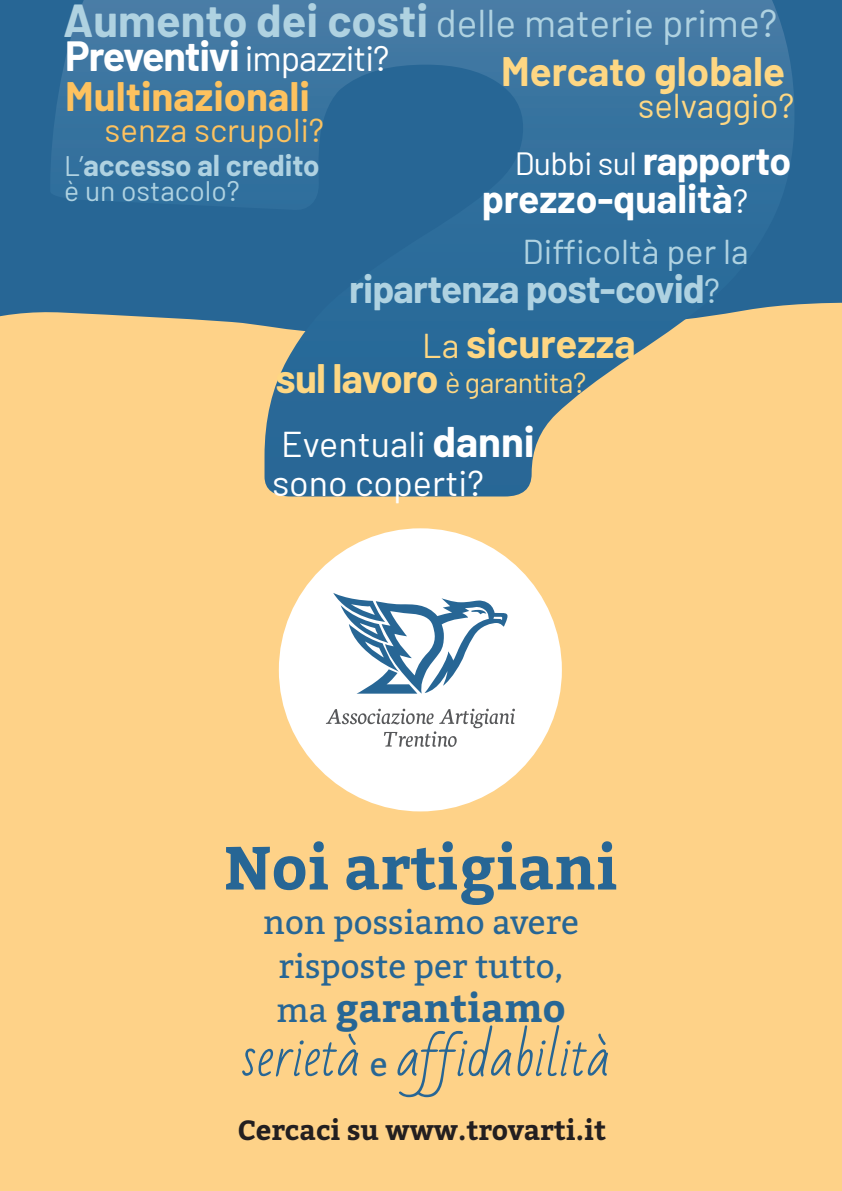
<style>
.page{position:relative;width:842px;height:1191px;background:#fff}
.page>*{position:absolute;margin:0;border:0;box-sizing:border-box;transform-origin:0 0}
.t1{font:700 60.6px "Bitter";color:#276695}
.t2{font:52.4px "Bad Script";color:#276695}
.t3{font:700 41.2px "Barlow";letter-spacing:-.03em;color:#fff}
.t4{font:700 40.2px "Barlow";color:#fed783}
.t5{font:700 40.2px "Barlow";color:#fdc25f}
.t6{font:700 39.1px "Barlow";color:#fff}
.t7{font:38.8px "Barlow";color:#afd2e1}
.t8{font:700 38.8px "Barlow";letter-spacing:-.02em;color:#afd2e1}
.t9{font:700 38.6px "Bitter";color:#276695}
.t10{font:35.9px/38.9px "Barlow";color:#fff}
.t11{font:34.5px "Barlow";color:#afd2e1}
.t12{font:34.5px "Barlow";color:#fed783}
.t13{font:33.1px/44.1px "Bitter";color:#276695;text-align:center}
.t14{font:33px "Barlow";color:#fdc25f}
.t15{font:32.1px "Barlow";letter-spacing:-.015em;color:#fff}
.t16{font:700 29.5px "Barlow";letter-spacing:-.005em;color:#afd2e1}
.t17{font:28.7px "Barlow";letter-spacing:-.02em;color:#fed783}
.t18{font:28.3px "Barlow";color:#afd2e1}
.t19{font:700 27.6px "Bitter";color:#231f20}
.s1{font-weight:700;font-size:45.2px}
.s2{font-weight:400;font-size:35.4px}
.s3{font-weight:400;font-size:28.3px}
.s4{font-weight:700;font-size:39.1px}
.s5{font-weight:400;font-size:33.5px}
.s6{font-weight:400;font-size:34.5px}
.s7{font-weight:700;font-size:40.2px}
.s8{font-weight:700;font-size:41.9px}
.s9{font-weight:400;font-size:33.1px}
.s10{font-family:"Bitter";font-size:33.1px}
</style>
<div class="page">
<div style="left:0;top:0;width:842px;height:755px;background:#276695"></div>
<div style="left:0;top:302px;width:842px;height:889px;background:#fed288"></div>
<div style="left:279px;top:528px;width:283px;height:283px;background:#fff;border-radius:50%"></div>
<svg style="left:333px;top:593px;width:174px;height:100px"></svg>
<svg style="left:326px;top:708px;width:189px;height:39px"></svg>
<svg style="left:50px;top:0;width:744px;height:496px"></svg>
<p class="t7" style="left:63px;top:-2px;width:715px"><span class="s1">Aumento dei costi</span> delle materie prime?</p>
<p class="t3" style="left:65px;top:31px;width:325px">Preventivi <span class="s2">impazziti?</span></p>
<p class="t5" style="left:65px;top:71px;width:246px">Multinazionali</p>
<p class="t14" style="left:104px;top:110px;width:221px">senza scrupoli?</p>
<p class="t16" style="left:64px;top:147px;width:257px"><span class="s3">L’</span>accesso al credito</p>
<p class="t18" style="left:64px;top:173px;width:177px">è un ostacolo?</p>
<p class="t4" style="left:501px;top:46px;width:285px">Mercato globale</p>
<p class="t12" style="left:638px;top:84px;width:158px">selvaggio?</p>
<p class="t15" style="left:515px;top:143px;width:278px">Dubbi sul <span class="s4">rapporto</span></p>
<p class="t6" style="left:482px;top:174px;width:268px">prezzo-qualità<span class="s5">?</span></p>
<p class="t11" style="left:523px;top:230px;width:228px">Difficoltà per la</p>
<p class="t8" style="left:349px;top:264px;width:372px">ripartenza post-covid<span class="s6">?</span></p>
<p class="t4" style="left:422px;top:319px;width:215px"><span class="s6">La</span> sicurezza</p>
<p class="t17" style="left:276px;top:365px;width:312px"><span class="s7">sul lavoro</span> è garantita?</p>
<p class="t10" style="left:272px;top:423px;width:264px">Eventuali <span class="s8">danni </span>sono coperti?</p>
<h1 class="t1" style="left:224px;top:821px;width:396px">Noi artigiani</h1>
<p class="t13" style="left:263px;top:899px;width:317px">non possiamo avere risposte per tutto,</p>
<p class="t9" style="left:276px;top:978px;width:291px"><span class="s9">ma</span> garantiamo</p>
<h2 class="t2" style="left:241px;top:1027px;width:371px">serietà <span class="s10">e</span> affidabilità</h2>
<p class="t19" style="left:237px;top:1109px;width:370px">Cercaci su www.trovarti.it</p>
</div>
